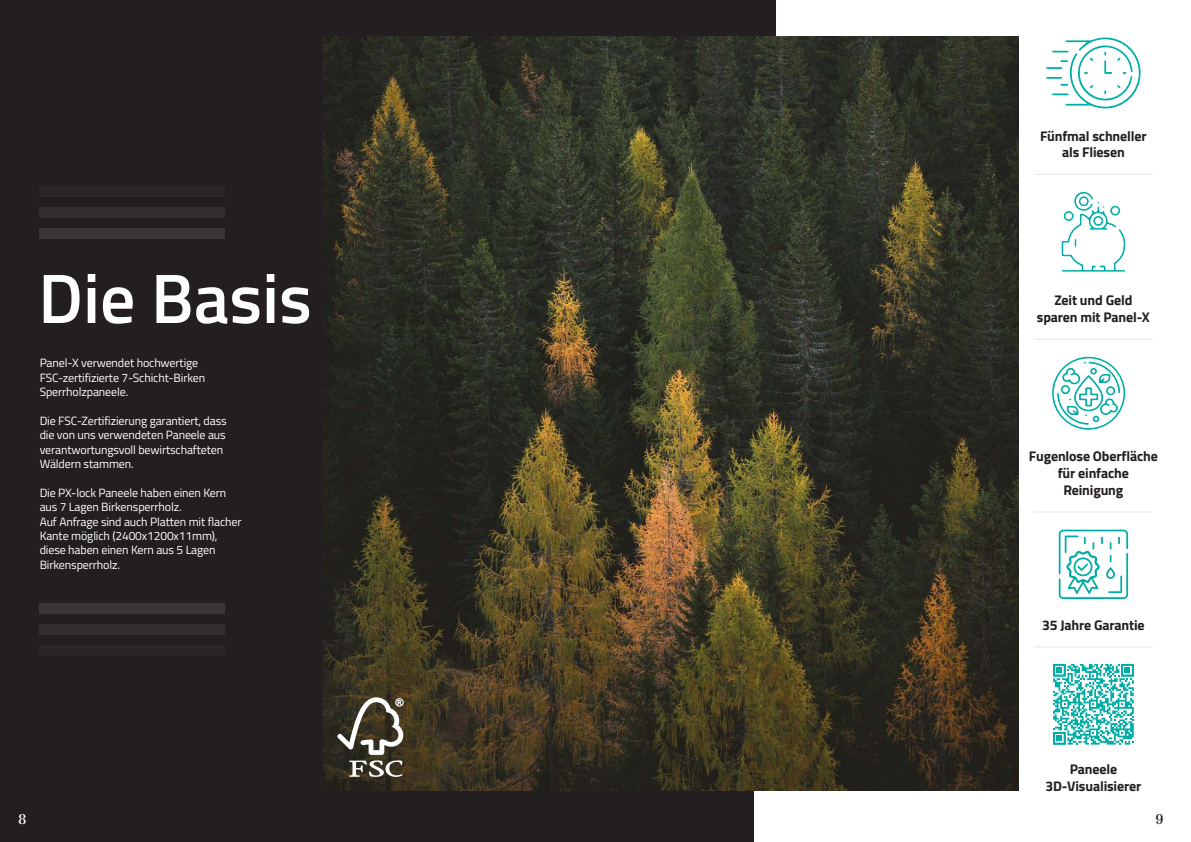
<style>
.page{position:relative;width:1191px;height:842px;background:#fff}
.page>*{position:absolute;margin:0;border:0;box-sizing:border-box;transform-origin:0 0}
.t1{font:600 70px "Titillium Web";color:#fff}
.t2{font:700 14px/16.8px "Titillium Web";letter-spacing:-.01em;color:#231f20;text-align:center}
.t3{font:600 14px "Abril Display";color:#fff}
.t4{font:600 14px "Abril Display";color:#231f20}
.t5{font:12px/14.4px "Titillium Web";letter-spacing:-.01em;color:#fff}
</style>
<div class="page">
<div style="left:0;top:0;width:753px;height:842px;background:#231f20"></div>
<div style="left:565px;top:0;width:210px;height:352px;background:#231f20"></div>
<hr style="left:1034px;top:339px;width:118px;height:1px;background:#e6e6e6">
<hr style="left:1034px;top:511px;width:118px;height:1px;background:#e6e6e6">
<hr style="left:1034px;top:646px;width:118px;height:1px;background:#e6e6e6">
<img style="left:323px;top:37px;width:695px;height:754px">
<div style="left:40px;top:228px;width:185px;height:11px;background:#3a3536"></div>
<div style="left:40px;top:207px;width:185px;height:11px;background:#322d2e"></div>
<div style="left:40px;top:186px;width:185px;height:11px;background:#2a2627"></div>
<div style="left:40px;top:603px;width:185px;height:10px;background:#3a3536"></div>
<div style="left:40px;top:624px;width:185px;height:10px;background:#322d2e"></div>
<div style="left:40px;top:645px;width:185px;height:10px;background:#2a2627"></div>
<hr style="left:1034px;top:174px;width:118px;height:1px;background:#e6e6e6">
<svg style="left:1053px;top:664px;width:80px;height:81px"></svg>
<svg style="left:1058px;top:529px;width:70px;height:71px"></svg>
<svg style="left:1051px;top:356px;width:75px;height:74px"></svg>
<svg style="left:1061px;top:191px;width:64px;height:82px"></svg>
<svg style="left:1045px;top:37px;width:96px;height:72px"></svg>
<svg style="left:337px;top:697px;width:68px;height:80px"></svg>
<h1 class="t1" style="left:38px;top:246px;width:275px">Die Basis</h1>
<p class="t5" style="left:40px;top:355px;width:167px">Panel-X verwendet hochwertige<br>FSC-zertifizierte 7-Schicht-Birken<br>Sperrholzpaneele.</p>
<p class="t5" style="left:40px;top:413px;width:189px">Die FSC-Zertifizierung garantiert, dass die von uns verwendeten Paneele aus verantwortungsvoll bewirtschafteten Wäldern stammen.</p>
<p class="t5" style="left:40px;top:485px;width:203px">Die PX-lock Paneele haben einen Kern aus 7 Lagen Birkensperrholz.<br>Auf Anfrage sind auch Platten mit flacher<br>Kante möglich (2400x1200x11mm), diese haben einen Kern aus 5 Lagen<br>Birkensperrholz.</p>
<p class="t2" style="left:1040px;top:127px;width:108px">Fünfmal schneller als Fliesen</p>
<p class="t2" style="left:1037px;top:291px;width:114px">Zeit und Geld sparen mit Panel-X</p>
<p class="t2" style="left:1029px;top:447px;width:130px">Fugenlose Oberfläche für einfache<br>Reinigung</p>
<p class="t2" style="left:1042px;top:616px;width:104px">35 Jahre Garantie</p>
<p class="t2" style="left:1045px;top:760px;width:97px">Paneele<br>3D-Visualisierer</p>
<p class="t3" style="left:18px;top:809px;width:9px">8</p>
<p class="t4" style="left:1155px;top:809px;width:9px">9</p>
</div>
